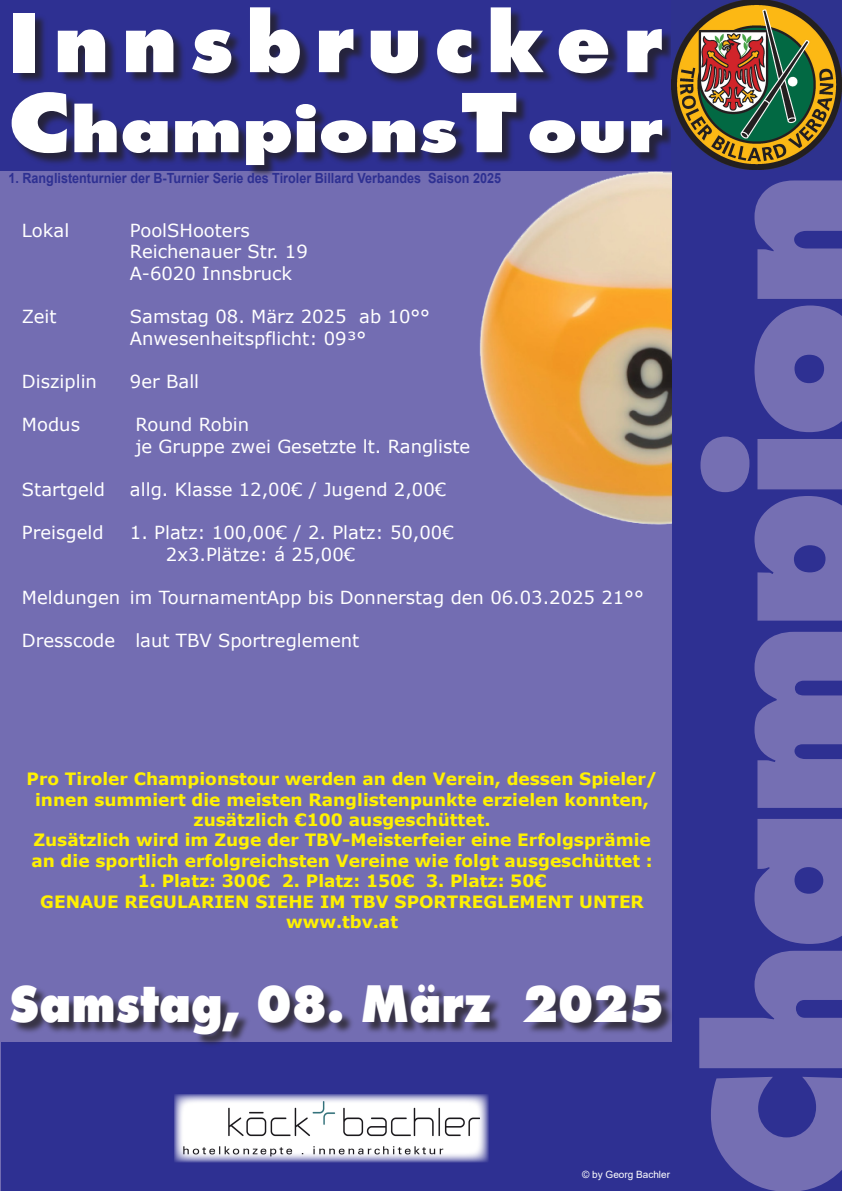
<style>
.page{position:relative;width:842px;height:1191px;background:#736db2}
.page>*{position:absolute;margin:0;border:0;box-sizing:border-box;transform-origin:0 0}
.t1{font:800 200px "Futurist";letter-spacing:-.05em;color:#756fb3}
.t2{font:800 80px "Futurist";letter-spacing:.155em;color:#fff}
.t3{font:800 60px "Futurist";color:#fff;scale:1.2 1}
.t4{font:800 50px "Futurist";color:#fff;scale:.9 1}
.t5{font:18px "Verdana";color:#fff}
.t6{font:700 17px/20.4px "Verdana";color:#fff101;text-align:center}
.t7{font:700 14px "Arial";color:#2e3092;scale:.9 1}
.t8{font:10px "Arial";color:#fff}
.s1{font-size:80px}
</style>
<div class="page">
<img style="left:479px;top:178px;width:193px;height:347px">
<div style="left:0;top:0;width:672px;height:170px;background:#2e3092"></div>
<div style="left:672px;top:169px;width:170px;height:1022px;background:#2e3092"></div>
<div style="left:1px;top:1042px;width:672px;height:149px;background:#2e3092"></div>
<div style="left:12px;top:8px;width:663px;height:170px;background:#231f20;opacity:.75"></div>
<div style="left:12px;top:985px;width:663px;height:62px;background:#231f20;opacity:.75"></div>
<svg style="left:174px;top:1094px;width:315px;height:68px;background:#a4a5cf"></svg>
<img style="left:183px;top:1101px;width:296px;height:55px">
<img style="left:672px;top:0;width:170px;height:170px">
<p class="t2" style="left:8px;top:-4px;width:656px">Innsbrucker</p>
<p class="t3" style="left:8px;top:95px;width:547px"><span class="s1">C</span>hampions <span class="s1">T</span>our</p>
<p class="t7" style="left:9px;top:168px;width:549px">1. Ranglistenturnier der B-Turnier Serie des Tiroler Billard Verbandes Saison 2025</p>
<p class="t5" style="left:22px;top:218px;width:49px">Lokal</p>
<p class="t5" style="left:130px;top:218px;width:121px">PoolSHooters</p>
<p class="t5" style="left:130px;top:239px;width:179px">Reichenauer Str. 19</p>
<p class="t5" style="left:130px;top:261px;width:164px">A-6020 Innsbruck</p>
<p class="t5" style="left:22px;top:304px;width:36px">Zeit</p>
<p class="t5" style="left:130px;top:304px;width:301px">Samstag 08. März 2025 ab 10°°</p>
<p class="t5" style="left:130px;top:326px;width:238px">Anwesenheitspflicht: 09³°</p>
<p class="t5" style="left:22px;top:369px;width:77px">Disziplin</p>
<p class="t5" style="left:130px;top:369px;width:71px">9er Ball</p>
<p class="t5" style="left:22px;top:412px;width:60px">Modus</p>
<p class="t5" style="left:135px;top:412px;width:115px">Round Robin</p>
<p class="t5" style="left:135px;top:434px;width:336px">je Gruppe zwei Gesetzte lt. Rangliste</p>
<p class="t5" style="left:22px;top:477px;width:85px">Startgeld</p>
<p class="t5" style="left:130px;top:477px;width:318px">allg. Klasse 12,00€ / Jugend 2,00€</p>
<p class="t5" style="left:22px;top:520px;width:83px">Preisgeld</p>
<p class="t5" style="left:130px;top:520px;width:325px">1. Platz: 100,00€ / 2. Platz: 50,00€</p>
<p class="t5" style="left:166px;top:542px;width:191px">2x3.Plätze: á 25,00€</p>
<p class="t5" style="left:22px;top:585px;width:623px">Meldungen im TournamentApp bis Donnerstag den 06.03.2025 21°°</p>
<p class="t5" style="left:22px;top:628px;width:339px">Dresscode laut TBV Sportreglement</p>
<p class="t6" style="left:27px;top:768px;width:632px">Pro Tiroler Championstour werden an den Verein, dessen Spieler/ innen summiert die meisten Ranglistenpunkte erzielen konnten, zusätzlich €100 ausgeschüttet.</p>
<p class="t6" style="left:31px;top:829px;width:623px;text-align:left">Zusätzlich wird im Zuge der TBV-Meisterfeier eine Erfolgsprämie an die sportlich erfolgreichsten Vereine wie folgt ausgeschüttet :</p>
<p class="t6" style="left:138px;top:870px;width:410px">1. Platz: 300€ 2. Platz: 150€ 3. Platz: 50€</p>
<p class="t6" style="left:40px;top:891px;width:605px">GENAUE REGULARIEN SIEHE IM TBV SPORTREGLEMENT UNTER</p>
<p class="t6" style="left:286px;top:911px;width:113px">www.tbv.at</p>
<p class="t4" style="left:9px;top:974px;width:729px">Samstag, 08. März 2025</p>
<p class="t8" style="left:582px;top:1167px;width:89px">© by Georg Bachler</p>
<p class="t1" style="left:672px;top:1199px;width:1031px;rotate:-90deg">Champion</p>
</div>
